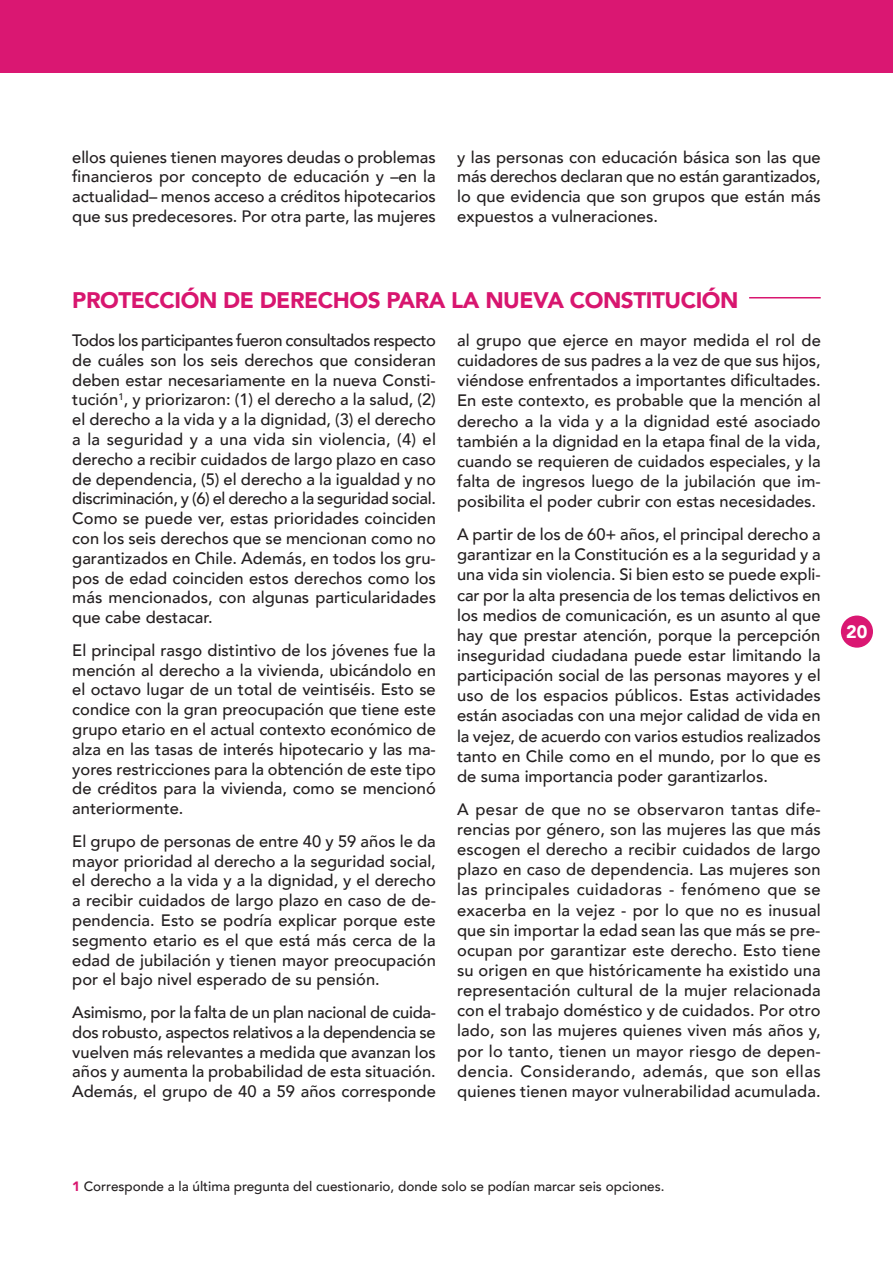
<style>
.page{position:relative;width:893px;height:1263px;background:#fff}
.page>*{position:absolute;margin:0;border:0;box-sizing:border-box;transform-origin:0 0}
.t1{font:900 22.5px "Avenir";letter-spacing:-.02em;color:#d8166f}
.t2{font:900 18px "Avenir";color:#fff}
.t3{font:500 16.5px/19.8px "Avenir";color:#231f20;text-align:justify}
.t4{font:500 13.5px "Avenir";color:#231f20}
.s1{font-weight:900;color:#d8166f}
</style>
<div class="page">
<div style="left:841px;top:615px;width:32px;height:33px;background:#da1772;border-radius:50%"></div>
<hr style="left:749px;top:297px;width:72px;height:1px;background:#d8166f">
<div style="left:0;top:0;width:893px;height:72px;background:#da1772"></div>
<p class="t3" style="left:72px;top:146px;width:365px">ellos quienes tienen mayores deudas o problemas financieros por concepto de educación y –en la actualidad– menos acceso a créditos hipotecarios que sus predecesores. Por otra parte, las mujeres</p>
<p class="t3" style="left:457px;top:146px;width:365px">y las personas con educación básica son las que más derechos declaran que no están garantizados, lo que evidencia que son grupos que están más expuestos a vulneraciones.</p>
<h1 class="t1" style="left:72px;top:281px;width:668px">PROTECCIÓN DE DERECHOS PARA LA NUEVA CONSTITUCIÓN</h1>
<p class="t3" style="left:457px;top:329px;width:365px">al grupo que ejerce en mayor medida el rol de cuidadores de sus padres a la vez de que sus hijos, viéndose enfrentados a importantes dificultades.<br>En este contexto, es probable que la mención al derecho a la vida y a la dignidad esté asociado también a la dignidad en la etapa final de la vida, cuando se requieren de cuidados especiales, y la falta de ingresos luego de la jubilación que im&shy;posibilita el poder cubrir con estas necesidades.</p>
<p class="t3" style="left:457px;top:523px;width:365px">A partir de los de 60+ años, el principal derecho a garantizar en la Constitución es a la seguridad y a una vida sin violencia. Si bien esto se puede expli&shy;car por la alta presencia de los temas delictivos en los medios de comunicación, es un asunto al que hay que prestar atención, porque la percepción inseguridad ciudadana puede estar limitando la participación social de las personas mayores y el uso de los espacios públicos. Estas actividades están asociadas con una mejor calidad de vida en la vejez, de acuerdo con varios estudios realizados tanto en Chile como en el mundo, por lo que es de suma importancia poder garantizarlos.</p>
<p class="t3" style="left:457px;top:798px;width:365px">A pesar de que no se observaron tantas dife&shy;rencias por género, son las mujeres las que más escogen el derecho a recibir cuidados de largo plazo en caso de dependencia. Las mujeres son las principales cuidadoras - fenómeno que se exacerba en la vejez - por lo que no es inusual que sin importar la edad sean las que más se pre&shy;ocupan por garantizar este derecho. Esto tiene su origen en que históricamente ha existido una representación cultural de la mujer relacionada con el trabajo doméstico y de cuidados. Por otro lado, son las mujeres quienes viven más años y, por lo tanto, tienen un mayor riesgo de depen&shy;dencia. Considerando, además, que son ellas quienes tienen mayor vulnerabilidad acumulada.</p>
<p class="t3" style="left:72px;top:329px;width:365px">Todos los participantes fueron consultados respecto de cuáles son los seis derechos que consideran deben estar necesariamente en la nueva Consti&shy;tución<sup>1</sup>, y priorizaron: (1) el derecho a la salud, (2) el derecho a la vida y a la dignidad, (3) el derecho a la seguridad y a una vida sin violencia, (4) el derecho a recibir cuidados de largo plazo en caso de dependencia, (5) el derecho a la igualdad y no discriminación, y (6) el derecho a la seguridad social.<br>Como se puede ver, estas prioridades coinciden con los seis derechos que se mencionan como no garantizados en Chile. Además, en todos los gru&shy;pos de edad coinciden estos derechos como los más mencionados, con algunas particularidades que cabe destacar.</p>
<p class="t3" style="left:72px;top:639px;width:365px">El principal rasgo distintivo de los jóvenes fue la mención al derecho a la vivienda, ubicándolo en el octavo lugar de un total de veintiséis. Esto se condice con la gran preocupación que tiene este grupo etario en el actual contexto económico de alza en las tasas de interés hipotecario y las ma&shy;yores restricciones para la obtención de este tipo de créditos para la vivienda, como se mencionó anteriormente.</p>
<p class="t3" style="left:72px;top:830px;width:365px">El grupo de personas de entre 40 y 59 años le da mayor prioridad al derecho a la seguridad social, el derecho a la vida y a la dignidad, y el derecho a recibir cuidados de largo plazo en caso de de&shy;pendencia. Esto se podría explicar porque este segmento etario es el que está más cerca de la edad de jubilación y tienen mayor preocupación por el bajo nivel esperado de su pensión.</p>
<p class="t3" style="left:72px;top:1001px;width:365px">Asimismo, por la falta de un plan nacional de cuida&shy;dos robusto, aspectos relativos a la dependencia se vuelven más relevantes a medida que avanzan los años y aumenta la probabilidad de esta situación.<br>Además, el grupo de 40 a 59 años corresponde</p>
<p class="t2" style="left:846px;top:616px;width:23px">20</p>
<p class="t4" style="left:72px;top:1174px;width:594px"><span class="s1">1</span> Corresponde a la última pregunta del cuestionario, donde solo se podían marcar seis opciones.</p>
</div>
